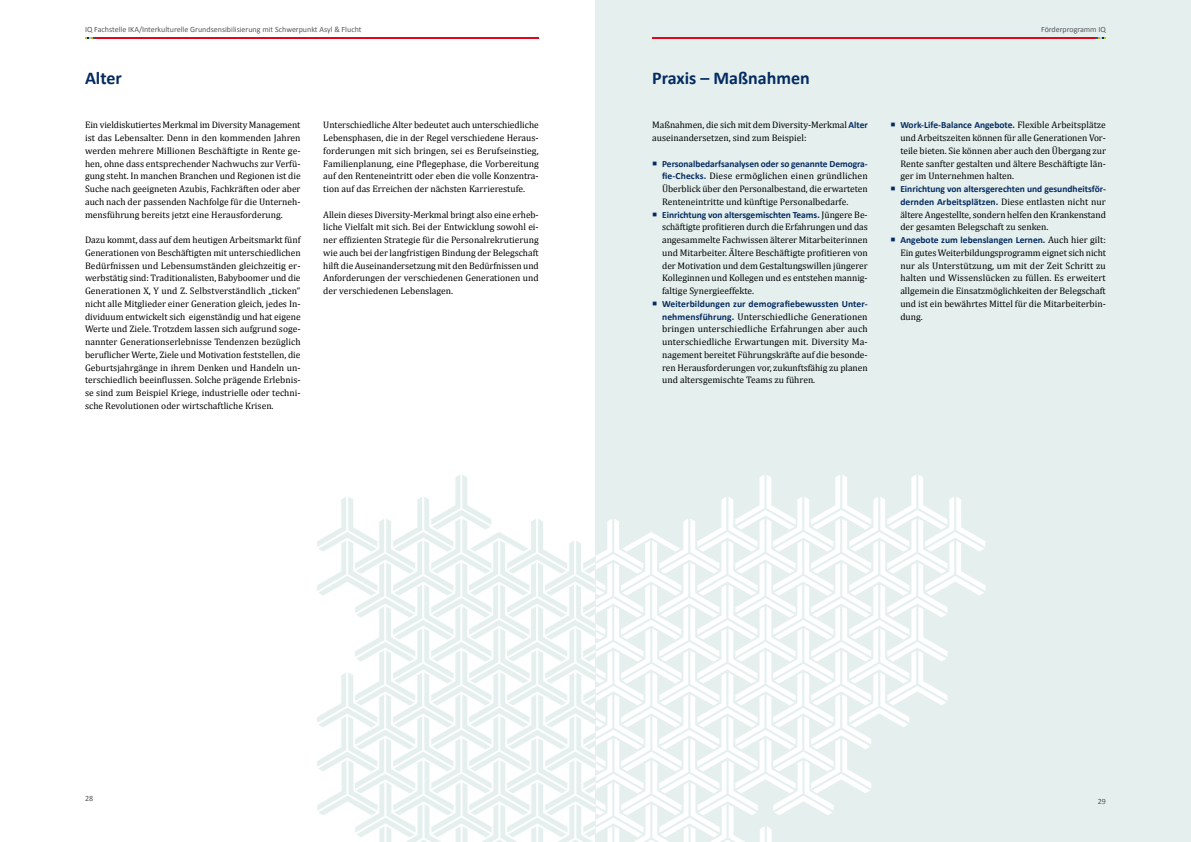
<style>
.page{position:relative;width:1191px;height:842px;background:#fff}
.page>*{position:absolute;margin:0;border:0;box-sizing:border-box;transform-origin:0 0}
.t1{font:700 18px "Calibri";color:#042b60}
.t2{font:9.5px/12.8px "Cambria";color:#000;text-align:justify}
.t3{font:700 9.5px/12.8px "Calibri";color:#042b60}
.t4{font:8px "Calibri";color:#575756}
.s1{font-family:"Calibri";font-weight:700;color:#042b60}
.s2{font-family:"Cambria";font-weight:400;color:#000}
</style>
<div class="page">
<hr style="left:85px;top:37px;width:454px;height:2px;background:#e3051b">
<svg style="left:85px;top:37px;width:10px;height:2px"></svg>
<div style="left:595px;top:0;width:596px;height:842px;background:#e4efee"></div>
<hr style="left:652px;top:37px;width:453px;height:2px;background:#e3051b">
<svg style="left:1096px;top:37px;width:10px;height:2px"></svg>
<svg style="left:317px;top:475px;width:668px;height:367px"></svg>
<p class="t4" style="left:85px;top:24px;width:278px">IQ Fachstelle IKA/Interkulturelle Grundsensibilisierung mit Schwerpunkt Asyl &amp; Flucht</p>
<h1 class="t1" style="left:85px;top:67px;width:38px">Alter</h1>
<h1 class="t1" style="left:652px;top:67px;width:159px">Praxis – Maßnahmen</h1>
<p class="t2" style="left:323px;top:119px;width:217px">Unterschiedliche Alter bedeutet auch unterschiedliche Lebensphasen, die in der Regel verschiedene Heraus&shy;forderungen mit sich bringen, sei es Berufseinstieg, Familienplanung, eine Pflegephase, die Vorbereitung auf den Renteneintritt oder eben die volle Konzentra&shy;tion auf das Erreichen der nächsten Karrierestufe.</p>
<p class="t2" style="left:323px;top:208px;width:217px">Allein dieses Diversity-Merkmal bringt also eine erheb&shy;liche Vielfalt mit sich. Bei der Entwicklung sowohl ei&shy;ner effizienten Strategie für die Personalrekrutierung wie auch bei der langfristigen Bindung der Belegschaft hilft die Auseinandersetzung mit den Bedürfnissen und Anforderungen der verschiedenen Generationen und der verschiedenen Lebenslagen.</p>
<p class="t2" style="left:652px;top:119px;width:217px">Maßnahmen, die sich mit dem Diversity-Merkmal <span class="s1">Alter </span>auseinandersetzen, sind zum Beispiel:</p>
<p class="t3" style="left:662px;top:157px;width:207px">Personalbedarfsanalysen oder so genannte Demogra-</p>
<p class="t2" style="left:662px;top:170px;width:207px"><span class="s1">fie-Checks.</span> Diese ermöglichen einen gründlichen Überblick über den Personalbestand, die erwarteten Renteneintritte und künftige Personalbedarfe.</p>
<p class="t3" style="left:662px;top:208px;width:207px">Einrichtung von altersgemischten Teams. <span class="s2">Jüngere Be-</span></p>
<p class="t2" style="left:662px;top:221px;width:207px">schäftigte profitieren durch die Erfahrungen und das angesammelte Fachwissen älterer Mitarbeiterinnen und Mitarbeiter. Ältere Beschäftigte profitieren von der Motivation und dem Gestaltungswillen jüngerer Kolleginnen und Kollegen und es entstehen mannig&shy;faltige Synergieeffekte.</p>
<p class="t3" style="left:662px;top:297px;width:207px">Weiterbildungen zur demografiebewussten Unter-</p>
<p class="t2" style="left:662px;top:310px;width:207px"><span class="s1">nehmensführung.</span> Unterschiedliche Generationen bringen unterschiedliche Erfahrungen aber auch unterschiedliche Erwartungen mit. Diversity Ma&shy;nagement bereitet Führungskräfte auf die besonde&shy;ren Herausforderungen vor, zukunftsfähig zu planen und altersgemischte Teams zu führen.</p>
<p class="t2" style="left:85px;top:119px;width:217px">Ein vieldiskutiertes Merkmal im Diversity Management ist das Lebensalter. Denn in den kommenden Jahren werden mehrere Millionen Beschäftigte in Rente ge&shy;hen, ohne dass entsprechender Nachwuchs zur Verfü&shy;gung steht. In manchen Branchen und Regionen ist die Suche nach geeigneten Azubis, Fachkräften oder aber auch nach der passenden Nachfolge für die Unterneh&shy;mensführung bereits jetzt eine Herausforderung.</p>
<p class="t2" style="left:85px;top:233px;width:217px">Dazu kommt, dass auf dem heutigen Arbeitsmarkt fünf Generationen von Beschäftigten mit unterschiedlichen Bedürfnissen und Lebensumständen gleichzeitig er&shy;werbstätig sind: Traditionalisten, Babyboomer und die Generationen X, Y und Z. Selbstverständlich „ticken“ nicht alle Mitglieder einer Generation gleich, jedes In&shy;dividuum entwickelt sich eigenständig und hat eigene Werte und Ziele. Trotzdem lassen sich aufgrund soge&shy;nannter Generationserlebnisse Tendenzen bezüglich beruflicher Werte, Ziele und Motivation feststellen, die Geburtsjahrgänge in ihrem Denken und Handeln un&shy;terschiedlich beeinflussen. Solche prägende Erlebnis&shy;se sind zum Beispiel Kriege, industrielle oder techni&shy;sche Revolutionen oder wirtschaftliche Krisen.</p>
<p class="t4" style="left:1041px;top:24px;width:66px">Förderprogramm IQ</p>
<p class="t3" style="left:900px;top:119px;width:207px">Work-Life-Balance Angebote. <span class="s2">Flexible Arbeitsplätze</span></p>
<p class="t2" style="left:900px;top:131px;width:207px">und Arbeitszeiten können für alle Generationen Vor&shy;teile bieten. Sie können aber auch den Übergang zur Rente sanfter gestalten und ältere Beschäftigte län&shy;ger im Unternehmen halten.</p>
<p class="t3" style="left:900px;top:182px;width:207px">Einrichtung von altersgerechten und gesundheitsför&shy;dernden Arbeitsplätzen. <span class="s2">Diese entlasten nicht nur</span></p>
<p class="t2" style="left:900px;top:208px;width:207px">ältere Angestellte, sondern helfen den Krankenstand der gesamten Belegschaft zu senken.</p>
<p class="t3" style="left:900px;top:234px;width:207px">Angebote zum lebenslangen Lernen. <span class="s2">Auch hier gilt:</span></p>
<p class="t2" style="left:900px;top:246px;width:207px">Ein gutes Weiterbildungsprogramm eignet sich nicht nur als Unterstützung, um mit der Zeit Schritt zu halten und Wissenslücken zu füllen. Es erweitert allgemein die Einsatzmöglichkeiten der Belegschaft und ist ein bewährtes Mittel für die Mitarbeiterbin&shy;dung.</p>
<p class="t4" style="left:85px;top:793px;width:10px">28</p>
<p class="t4" style="left:1097px;top:797px;width:10px">29</p>
</div>
